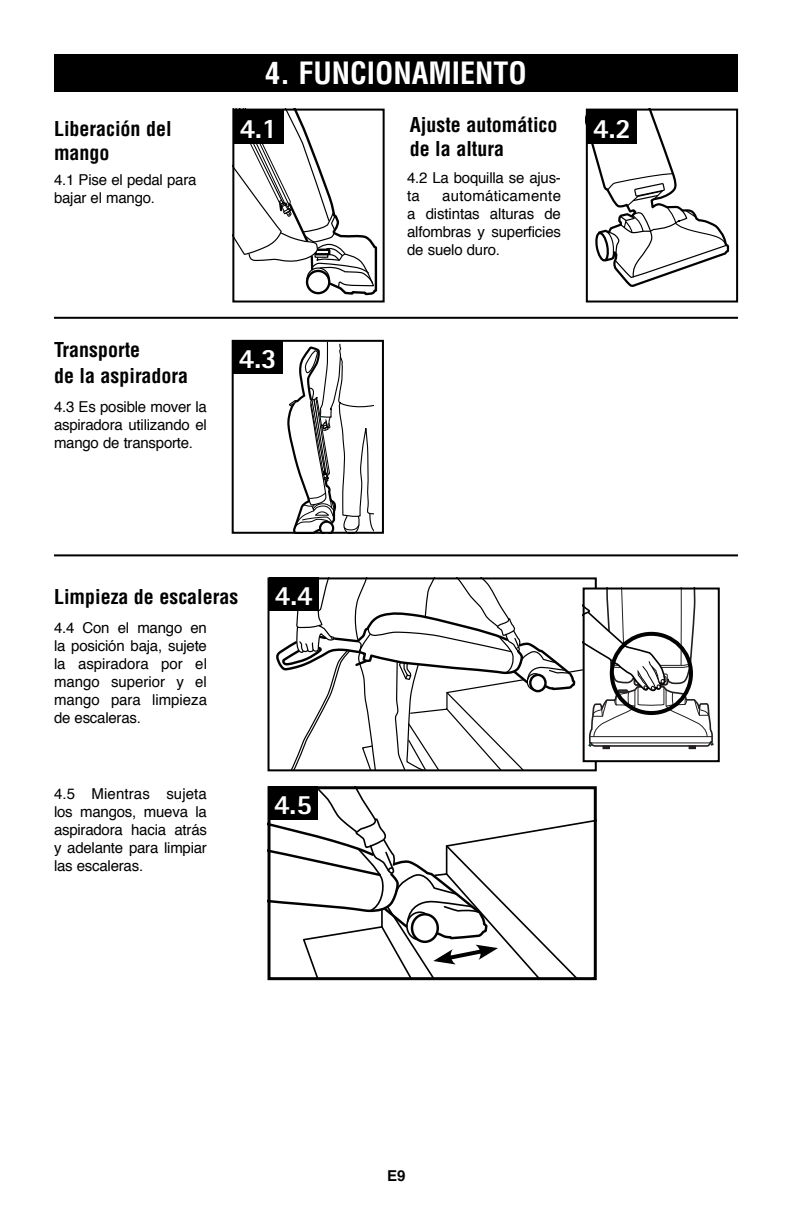
<style>
.page{position:relative;width:792px;height:1224px;background:#fff}
.page>*{position:absolute;margin:0;border:0;box-sizing:border-box;transform-origin:0 0}
.t1{font:700 condensed 30px "Helvetica";color:#fff}
.t2{font:800 28px "Rotis Sans Serif";color:#fff}
.t3{font:700 condensed 20px/24px "Helvetica";color:#000}
.t4{font:15px/18px "Helvetica";letter-spacing:-.015em;color:#000;text-align:justify}
.t5{font:700 15px "Helvetica";color:#000}
</style>
<div class="page">
<div style="left:54px;top:54px;width:684px;height:37px;background:#000"></div>
<svg style="left:235px;top:112px;width:143px;height:184px"></svg>
<div style="left:232px;top:109px;width:153px;height:194px;border:2px solid #000"></div>
<svg style="left:288px;top:343px;width:85px;height:188px"></svg>
<div style="left:232px;top:340px;width:152px;height:194px;border:2px solid #000"></div>
<svg style="left:591px;top:112px;width:139px;height:175px"></svg>
<div style="left:586px;top:109px;width:152px;height:194px;border:2px solid #000"></div>
<div style="left:234px;top:110px;width:50px;height:34px;background:#000"></div>
<div style="left:233px;top:340px;width:50px;height:34px;background:#000"></div>
<div style="left:587px;top:110px;width:50px;height:34px;background:#000"></div>
<div style="left:269px;top:577px;width:50px;height:34px;background:#000"></div>
<hr style="left:54px;top:317px;width:684px;height:2px;background:#000">
<hr style="left:54px;top:554px;width:684px;height:2px;background:#000">
<svg style="left:274px;top:577px;width:440px;height:193px"></svg>
<div style="left:583px;top:588px;width:137px;height:174px;border:2px solid #000"></div>
<div style="left:610px;top:632px;width:83px;height:83px;border:4px solid #000;border-radius:50%"></div>
<svg style="left:268px;top:786px;width:329px;height:191px"></svg>
<h3 class="t3" style="left:54px;top:117px;width:119px">Liberación del mango</h3>
<p class="t4" style="left:54px;top:172px;width:144px">4.1 Pise el pedal para bajar el mango.</p>
<h1 class="t1" style="left:265px;top:55px;width:263px">4. FUNCIONAMIENTO</h1>
<h2 class="t2" style="left:240px;top:111px;width:39px">4.1</h2>
<h3 class="t3" style="left:410px;top:113px;width:149px">Ajuste automático de la altura</h3>
<p class="t4" style="left:407px;top:169px;width:155px">4.2 La boquilla se ajus&shy;ta</p>
<p class="t4" style="left:407px;top:187px;width:155px;text-indent:35px">automáticamente a distintas alturas de alfombras y superficies de suelo duro.</p>
<h2 class="t2" style="left:593px;top:111px;width:39px">4.2</h2>
<h3 class="t3" style="left:54px;top:337px;width:136px;line-height:25.8px">Transporte<br>de la aspiradora</h3>
<p class="t4" style="left:54px;top:398px;width:154px">4.3 Es posible mover la aspiradora utilizando el mango de transporte.</p>
<h2 class="t2" style="left:239px;top:340px;width:39px">4.3</h2>
<h3 class="t3" style="left:54px;top:585px;width:186px">Limpieza de escaleras</h3>
<p class="t4" style="left:54px;top:619px;width:155px">4.4 Con el mango en la posición baja, sujete la aspiradora por el mango superior y el mango para limpieza de escaleras.</p>
<p class="t4" style="left:54px;top:785px;width:154px">4.5 Mientras sujeta los mangos, mueva la aspiradora hacia atrás y adelante para limpiar las escaleras.</p>
<h2 class="t2" style="left:275px;top:578px;width:39px">4.4</h2>
<h2 class="t2" style="left:274px;top:787px;width:39px">4.5</h2>
<p class="t5" style="left:387px;top:1164px;width:20px">E9</p>
</div>
